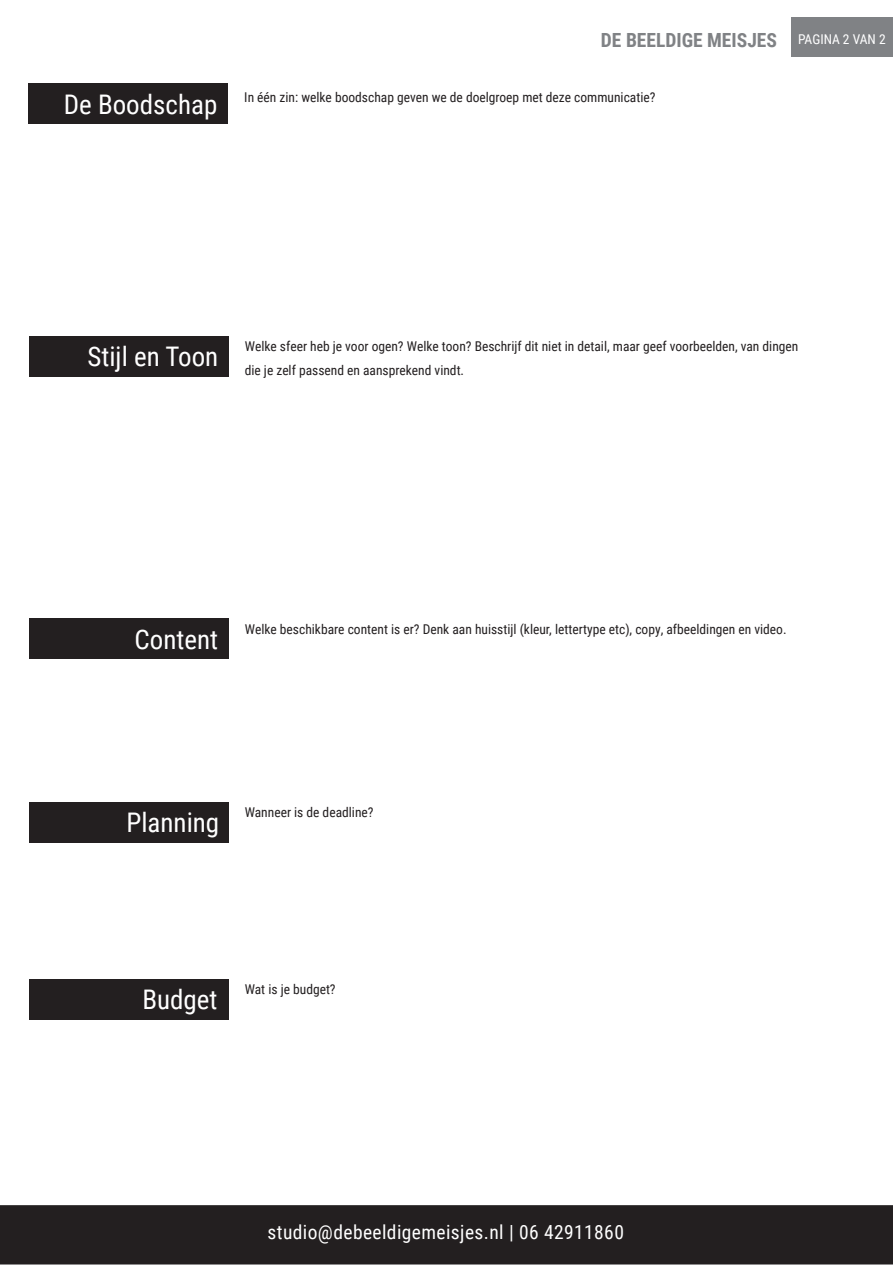
<style>
.page{position:relative;width:893px;height:1266px;background:#fff}
.page>*{position:absolute;margin:0;border:0;box-sizing:border-box;transform-origin:0 0}
.t1{font:27px "Roboto Condensed";color:#fff}
.t2{font:19.5px "Roboto Condensed";letter-spacing:.02em;color:#fff}
.t3{font:700 19.5px "Roboto Condensed";color:#808285}
.t4{font:13.5px/24px "Roboto Condensed";color:#231f20}
.s1{font-size:27px;color:#fff}
</style>
<div class="page">
<div style="left:0;top:1205px;width:893px;height:59px;background:#231f20"></div>
<div style="left:28px;top:84px;width:200px;height:40px;background:#231f20"></div>
<div style="left:29px;top:336px;width:200px;height:41px;background:#231f20"></div>
<div style="left:791px;top:17px;width:102px;height:40px;background:#808285"></div>
<div style="left:29px;top:619px;width:200px;height:40px;background:#231f20"></div>
<div style="left:29px;top:802px;width:200px;height:40px;background:#231f20"></div>
<div style="left:29px;top:979px;width:200px;height:41px;background:#231f20"></div>
<h2 class="t3" style="left:601px;top:26px;width:286px">DE BEELDIGE MEISJES <sup>PAGINA</sup> <sup>2</sup> <sup>VAN</sup> <sup>2</sup></h2>
<p class="t4" style="left:64px;top:85px;width:593px"><span class="s1">De Boodschap</span> In één zin: welke boodschap geven we de doelgroep met deze communicatie?</p>
<h1 class="t1" style="left:87px;top:338px;width:132px">Stijl en Toon</h1>
<p class="t4" style="left:245px;top:334px;width:555px">Welke sfeer heb je voor ogen? Welke toon? Beschrijf dit niet in detail, maar geef voorbeelden, van dingen die je zelf passend en aansprekend vindt.</p>
<h1 class="t1" style="left:134px;top:620px;width:85px">Content</h1>
<p class="t4" style="left:245px;top:616px;width:543px">Welke beschikbare content is er? Denk aan huisstijl (kleur, lettertype etc), copy, afbeeldingen en video.</p>
<h1 class="t1" style="left:126px;top:803px;width:94px">Planning</h1>
<p class="t4" style="left:245px;top:799px;width:130px">Wanneer is de deadline?</p>
<h1 class="t1" style="left:142px;top:981px;width:77px">Budget</h1>
<p class="t4" style="left:245px;top:977px;width:92px">Wat is je budget?</p>
<h2 class="t2" style="left:268px;top:1218px;width:358px">studio@debeeldigemeisjes.nl | 06 42911860</h2>
</div>
